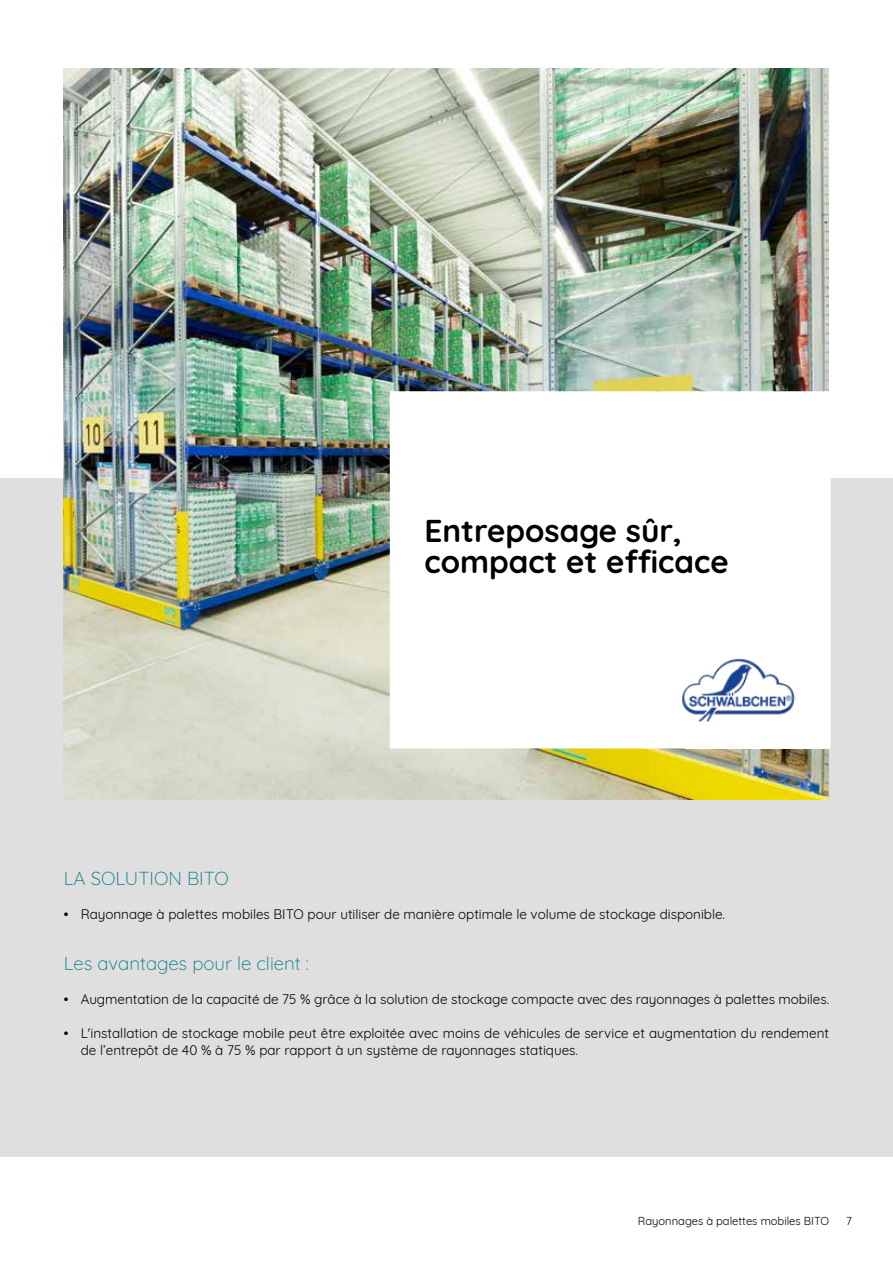
<style>
.page{position:relative;width:893px;height:1263px;background:#fff}
.page>*{position:absolute;margin:0;border:0;box-sizing:border-box;transform-origin:0 0}
.t1{font:700 31.5px/31.5px "Quicksand";color:#000}
.t2{font:300 18.75px "Quicksand";color:#007a80}
.t3{font:13.5px/17px "Quicksand";color:#000}
.t4{font:500 13.5px "Quicksand";color:#000}
.t5{font:11.25px "Quicksand";color:#000}
.s1{font-weight:500}
</style>
<div class="page">
<div style="left:0;top:478px;width:893px;height:679px;background:#dfdfdf"></div>
<img style="left:64px;top:68px;width:765px;height:731px">
<div style="left:390px;top:391px;width:441px;height:357px;background:#fff"></div>
<div style="left:686px;top:656px;width:143px;height:92px;background:#fff"></div>
<img style="left:680px;top:658px;width:115px;height:65px">
<h2 class="t2" style="left:64px;top:863px;width:167px">LA SOLUTION BITO</h2>
<h1 class="t1" style="left:424px;top:512px;width:306px">Entreposage sûr, compact et efficace</h1>
<p class="t3" style="left:64px;top:904px;width:663px"><span class="s1">•</span> Rayonnage à palettes mobiles BITO pour utiliser de manière optimale le volume de stockage disponible.</p>
<h2 class="t2" style="left:64px;top:948px;width:247px">Les avantages pour le client :</h2>
<p class="t4" style="left:64px;top:988px;width:6px">•</p>
<p class="t4" style="left:64px;top:1022px;width:6px">•</p>
<p class="t3" style="left:81px;top:989px;width:750px">Augmentation de la capacité de 75 % grâce à la solution de stockage compacte avec des rayonnages à palettes mobiles.</p>
<p class="t3" style="left:81px;top:1023px;width:750px">L'installation de stockage mobile peut être exploitée avec moins de véhicules de service et augmentation du rendement de l’entrepôt de 40 % à 75 % par rapport à un système de rayonnages statiques.</p>
<p class="t5" style="left:638px;top:1212px;width:193px">Rayonnages à palettes mobiles BITO</p>
<p class="t5" style="left:846px;top:1212px;width:7px">7</p>
</div>
